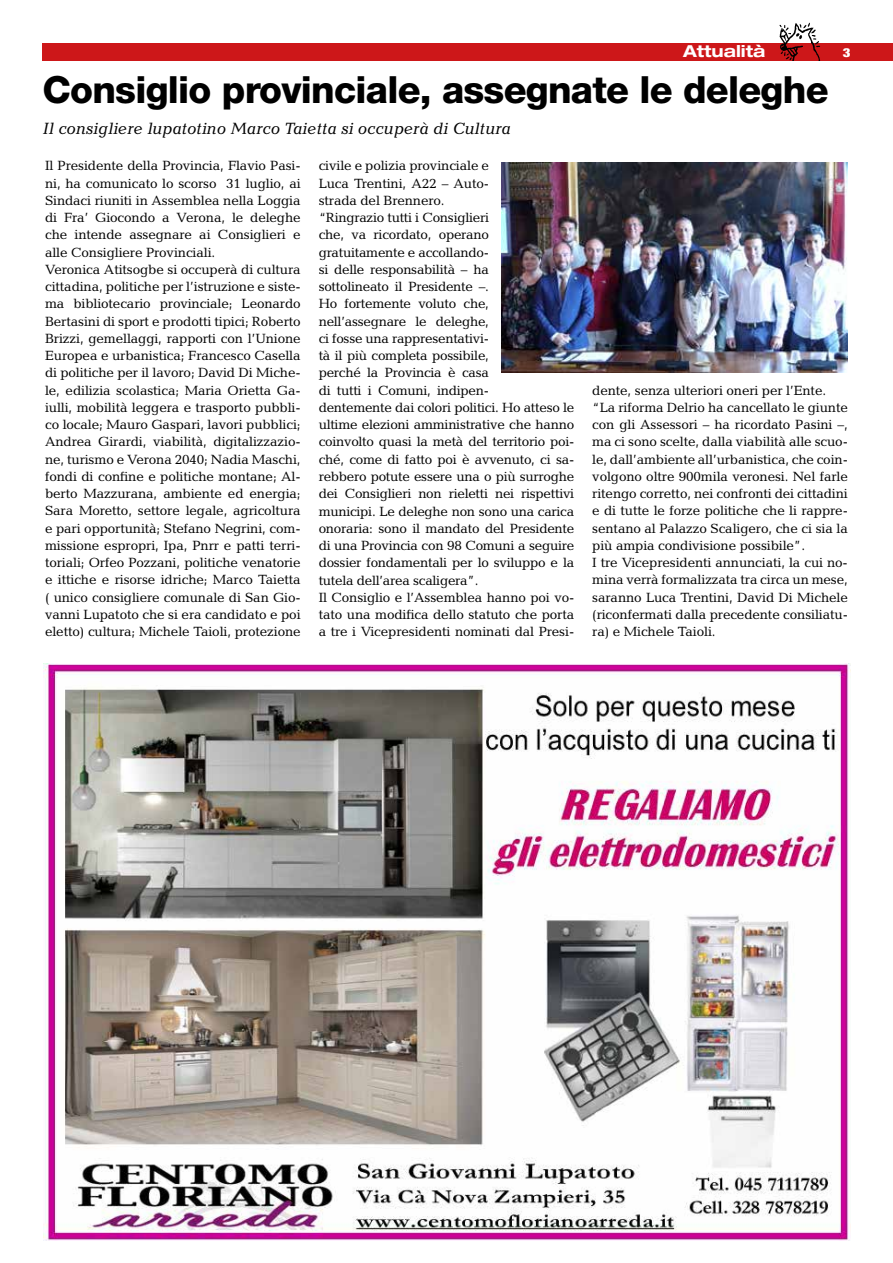
<style>
.page{position:relative;width:893px;height:1263px;background:#fff}
.page>*{position:absolute;margin:0;border:0;box-sizing:border-box;transform-origin:0 0}
.t1{font:800 37.5px "Helvetica Neue LT Std";letter-spacing:-.02em;color:#000}
.t2{font:italic 16.5px "Candida Std";color:#000}
.t3{font:700 expanded 16.5px "Helvetica Neue LT Std";color:#fff}
.t4{font:13.5px/17.2px "Candida Std";letter-spacing:-.01em;color:#000}
.t5{font:900 condensed 12.45px "Helvetica Neue LT Std";color:#fff;scale:1.2 1}
</style>
<div class="page">
<div style="left:43px;top:43px;width:850px;height:17px;background:#cd1719"></div>
<img style="left:777px;top:22px;width:43px;height:39px">
<img style="left:502px;top:162px;width:346px;height:210px">
<img style="left:44px;top:663px;width:806px;height:577px">
<p class="t3" style="left:683px;top:41px;width:84px">Attualità</p>
<p class="t5" style="left:843px;top:45px;width:8px">3</p>
<h1 class="t1" style="left:43px;top:68px;width:787px">Consiglio provinciale, assegnate le deleghe</h1>
<p class="t2" style="left:43px;top:119px;width:470px">Il consigliere lupatotino Marco Taietta si occuperà di Cultura</p>
<p class="t4" style="left:45px;top:157px;width:257px">Il Presidente della Provincia, Flavio Pasi&shy;ni, ha comunicato lo scorso 31 luglio, ai Sindaci riuniti in Assemblea nella Loggia di Fra’ Giocondo a Verona, le deleghe che intende assegnare ai Consiglieri e alle Consigliere Provinciali.<br>Veronica Atitsogbe si occuperà di cultura cittadina, politiche per l’istruzione e siste&shy;ma bibliotecario provinciale; Leonardo Bertasini di sport e prodotti tipici; Roberto Brizzi, gemellaggi, rapporti con l’Unione Europea e urbanistica; Francesco Casella di politiche per il lavoro; David Di Miche&shy;le, edilizia scolastica; Maria Orietta Ga&shy;iulli, mobilità leggera e trasporto pubbli&shy;co locale; Mauro Gaspari, lavori pubblici; Andrea Girardi, viabilità, digitalizzazio&shy;ne, turismo e Verona 2040; Nadia Maschi, fondi di confine e politiche montane; Al&shy;berto Mazzurana, ambiente ed energia; Sara Moretto, settore legale, agricoltura e pari opportunità; Stefano Negrini, com&shy;missione espropri, Ipa, Pnrr e patti terri&shy;toriali; Orfeo Pozzani, politiche venatorie e ittiche e risorse idriche; Marco Taietta ( unico consigliere comunale di San Gio&shy;vanni Lupatoto che si era candidato e poi eletto) cultura; Michele Taioli, protezione</p>
<p class="t4" style="left:319px;top:157px;width:257px">civile e polizia provinciale e<br>Luca Trentini, A22 – Auto-<br>strada del Brennero.<br>“Ringrazio tutti i Consiglieri<br>che, va ricordato, operano gratuitamente e accollando-<br>si delle responsabilità – ha<br>sottolineato il Presidente –.<br>Ho fortemente voluto che, nell’assegnare le deleghe,<br>ci fosse una rappresentativi-<br>tà il più completa possibile,<br>perché la Provincia è casa<br>di tutti i Comuni, indipen-<br>dentemente dai colori politici. Ho atteso le ultime elezioni amministrative che hanno coinvolto quasi la metà del territorio poi&shy;ché, come di fatto poi è avvenuto, ci sa&shy;rebbero potute essere una o più surroghe dei Consiglieri non rieletti nei rispettivi municipi. Le deleghe non sono una carica onoraria: sono il mandato del Presidente di una Provincia con 98 Comuni a seguire dossier fondamentali per lo sviluppo e la tutela dell’area scaligera”.<br>Il Consiglio e l’Assemblea hanno poi vo&shy;tato una modifica dello statuto che porta a tre i Vicepresidenti nominati dal Presi-</p>
<p class="t4" style="left:592px;top:381px;width:257px">dente, senza ulteriori oneri per l’Ente. “La riforma Delrio ha cancellato le giunte con gli Assessori – ha ricordato Pasini –, ma ci sono scelte, dalla viabilità alle scuo&shy;le, dall’ambiente all’urbanistica, che coin&shy;volgono oltre 900mila veronesi. Nel farle ritengo corretto, nei confronti dei cittadini e di tutte le forze politiche che li rappre&shy;sentano al Palazzo Scaligero, che ci sia la più ampia condivisione possibile”.<br>I tre Vicepresidenti annunciati, la cui no&shy;mina verrà formalizzata tra circa un mese, saranno Luca Trentini, David Di Michele (riconfermati dalla precedente consiliatu&shy;ra) e Michele Taioli.</p>
</div>
